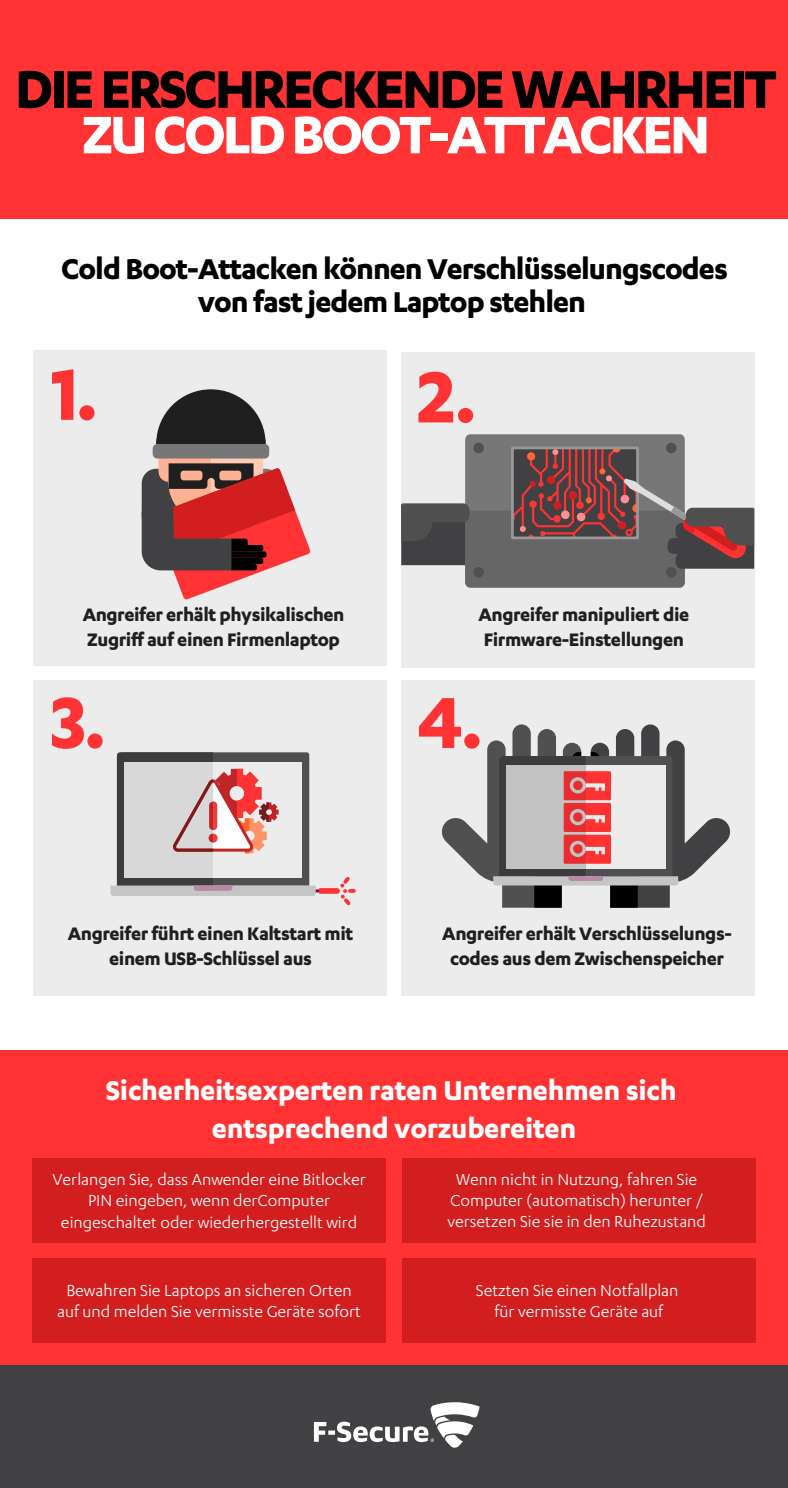
<style>
.page{position:relative;width:788px;height:1488px;background:#fff}
.page>*{position:absolute;margin:0;border:0;box-sizing:border-box;transform-origin:0 0}
.t1{font:700 84px "F Secure Sans";color:#ff3334}
.t2{font:61.25px "F Secure Sans Headline";letter-spacing:-.05em;color:#000}
.t3{font:61.25px "F Secure Sans Headline";letter-spacing:-.05em;color:#fff}
.t4{font:700 33.25px/33.2px "F Secure Sans";letter-spacing:-.03em;color:#000;text-align:center}
.t5{font:700 31.5px/37.8px "F Secure Sans";letter-spacing:-.01em;color:#fff;text-align:center}
.t6{font:700 21px/25.2px "F Secure Sans";letter-spacing:-.02em;color:#1f1f1f}
.t7{font:18.38px/21px "F Secure Sans";color:#fff;text-align:center}
</style>
<div class="page">
<div style="left:33px;top:350px;width:354px;height:315px;background:#ececec"></div>
<div style="left:401px;top:353px;width:353px;height:315px;background:#ececec"></div>
<div style="left:33px;top:680px;width:354px;height:315px;background:#ececec"></div>
<div style="left:401px;top:680px;width:353px;height:315px;background:#ececec"></div>
<div style="left:0;top:1050px;width:788px;height:317px;background:#ff3334"></div>
<div style="left:0;top:0;width:788px;height:219px;background:#ff3334"></div>
<div style="left:0;top:1365px;width:788px;height:123px;background:#414042"></div>
<svg style="left:314px;top:1402px;width:165px;height:46px"></svg>
<div style="left:32px;top:1158px;width:354px;height:84px;background:#d21e1e"></div>
<div style="left:402px;top:1158px;width:353px;height:84px;background:#d21e1e"></div>
<div style="left:32px;top:1258px;width:354px;height:84px;background:#d21e1e"></div>
<div style="left:402px;top:1258px;width:353px;height:84px;background:#d21e1e"></div>
<svg style="left:142px;top:389px;width:168px;height:211px"></svg>
<svg style="left:401px;top:434px;width:353px;height:154px"></svg>
<svg style="left:110px;top:752px;width:244px;height:154px"></svg>
<svg style="left:442px;top:724px;width:288px;height:183px"></svg>
<svg style="left:506px;top:765px;width:79px;height:104px;fill:#c2c2c2"></svg>
<h2 class="t2" style="left:15px;top:57px;width:763px">DIE ERSCHRECKENDE WAHRHEIT</h2>
<h2 class="t3" style="left:82px;top:103px;width:629px">ZU COLD BOOT-ATTACKEN</h2>
<h3 class="t4" style="left:61px;top:251px;width:668px">Cold Boot-Attacken können Verschlüsselungscodes von fast jedem Laptop stehlen</h3>
<h1 class="t1" style="left:50px;top:346px;width:50px">1.</h1>
<h1 class="t1" style="left:417px;top:349px;width:61px">2.</h1>
<p class="t6" style="left:83px;top:601px;width:263px">Angreifer erhält physikalischen<br>Zugriff auf einen Firmenlaptop</p>
<p class="t6" style="left:478px;top:601px;width:212px">Angreifer manipuliert die<br>Firmware-Einstellungen</p>
<h1 class="t1" style="left:50px;top:674px;width:58px">3.</h1>
<h1 class="t1" style="left:417px;top:674px;width:68px">4.</h1>
<p class="t6" style="left:68px;top:920px;width:287px;text-align:center">Angreifer führt einen Kaltstart mit einem USB-Schlüssel aus</p>
<p class="t6" style="left:442px;top:920px;width:291px;text-align:center">Angreifer erhält Verschlüsselungs&shy;codes aus dem Zwischenspeicher</p>
<h3 class="t5" style="left:106px;top:1070px;width:572px">Sicherheitsexperten raten Unternehmen sich entsprechend vorzubereiten</h3>
<p class="t7" style="left:52px;top:1167px;width:315px;line-height:21.5px">Verlangen Sie, dass Anwender eine Bitlocker<br>PIN eingeben, wenn derComputer eingeschaltet oder wiederhergestellt wird</p>
<p class="t7" style="left:447px;top:1168px;width:260px">Wenn nicht in Nutzung, fahren Sie<br>Computer (automatisch) herunter / versetzen Sie sie in den Ruhezustand</p>
<p class="t7" style="left:57px;top:1279px;width:305px">Bewahren Sie Laptops an sicheren Orten auf und melden Sie vermisste Geräte sofort</p>
<p class="t7" style="left:476px;top:1279px;width:204px">Setzten Sie einen Notfallplan für vermisste Geräte auf</p>
</div>
